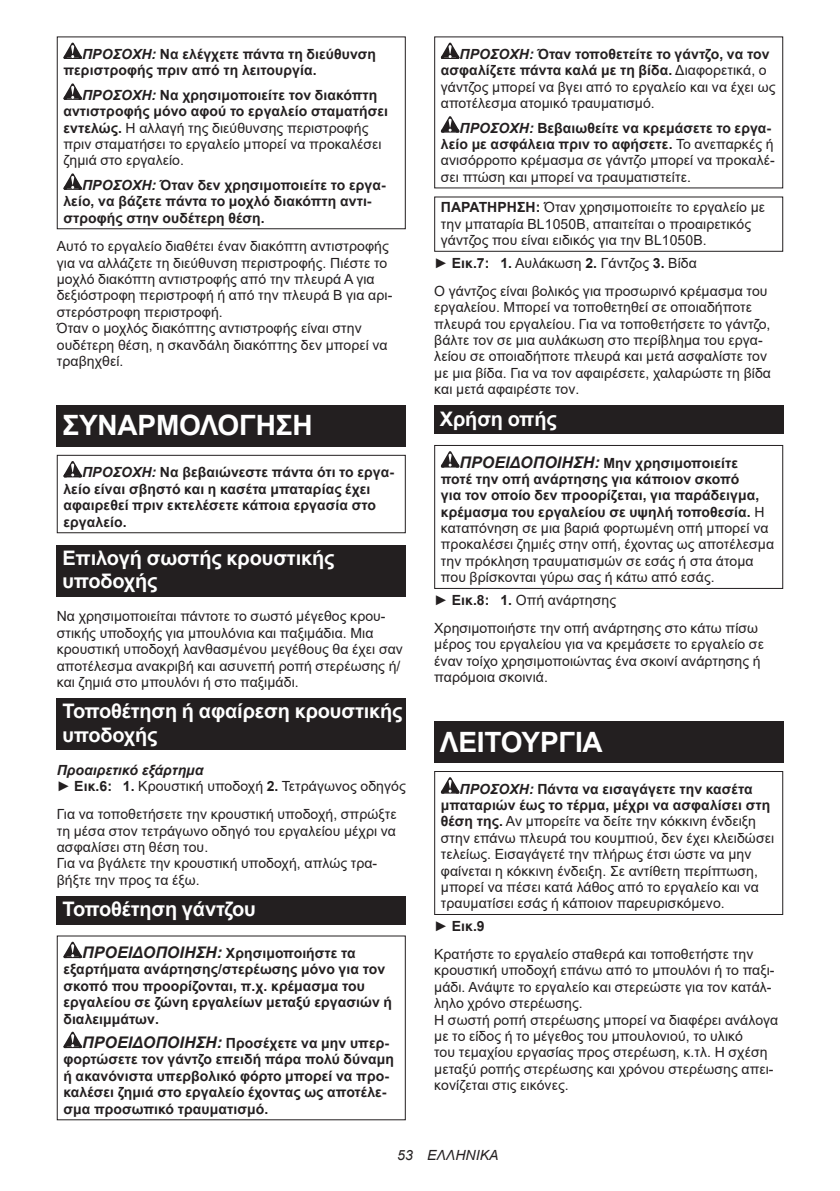
<style>
.page{position:relative;width:840px;height:1191px;background:#fff}
.page>*{position:absolute;margin:0;border:0;box-sizing:border-box;transform-origin:0 0}
.t1{font:700 28px "Arial";letter-spacing:-.01em;color:#fff}
.t2{font:700 20px/23.4px "Arial";letter-spacing:-.01em;color:#fff}
.t3{font:14px/16.4px "Arial";letter-spacing:.005em;color:#231f20}
.t4{font:700 14px/16.4px "Arial";letter-spacing:.005em;color:#231f20}
.t5{font:italic 14px "Arial";letter-spacing:.005em;color:#231f20}
.s1{font-style:italic}
.s2{font-weight:700;font-style:italic}
.s3{font-weight:700}
.s4{font-style:italic;font-size:16px}
.s5{font-weight:700;font-style:italic;font-size:16px}
</style>
<div class="page">
<svg style="left:63px;top:43px;width:19px;height:16px"></svg>
<svg style="left:63px;top:83px;width:19px;height:17px"></svg>
<svg style="left:63px;top:173px;width:19px;height:17px"></svg>
<div style="left:57px;top:36px;width:348px;height:193px;border:1px solid #231f20"></div>
<div style="left:57px;top:406px;width:348px;height:41px;background:#231f20"></div>
<svg style="left:63px;top:461px;width:19px;height:16px"></svg>
<div style="left:57px;top:455px;width:348px;height:78px;border:1px solid #231f20"></div>
<div style="left:57px;top:544px;width:348px;height:52px;background:#231f20"></div>
<div style="left:57px;top:698px;width:348px;height:52px;background:#231f20"></div>
<div style="left:57px;top:896px;width:348px;height:28px;background:#231f20"></div>
<svg style="left:63px;top:941px;width:19px;height:17px"></svg>
<svg style="left:63px;top:1031px;width:19px;height:17px"></svg>
<svg style="left:440px;top:43px;width:19px;height:16px"></svg>
<svg style="left:440px;top:116px;width:19px;height:17px"></svg>
<div style="left:434px;top:196px;width:348px;height:56px;border:1px solid #231f20"></div>
<div style="left:434px;top:405px;width:348px;height:29px;background:#231f20"></div>
<svg style="left:440px;top:451px;width:19px;height:16px"></svg>
<div style="left:434px;top:445px;width:348px;height:144px;border:1px solid #231f20"></div>
<div style="left:434px;top:722px;width:348px;height:41px;background:#231f20"></div>
<svg style="left:440px;top:777px;width:19px;height:16px"></svg>
<div style="left:434px;top:771px;width:348px;height:144px;border:1px solid #231f20"></div>
<p class="t4" style="left:63px;top:46px;width:314px;text-indent:19px"><span class="s1">ΠΡΟΣΟΧΗ:</span> Να ελέγχετε πάντα τη διεύθυνση περιστροφής πριν από τη λειτουργία.</p>
<p class="t3" style="left:63px;top:87px;width:326px;text-indent:19px"><span class="s2">ΠΡΟΣΟΧΗ:</span> <span class="s3">Να χρησιμοποιείτε τον διακόπτη αντιστροφής μόνο αφού το εργαλείο σταματήσει εντελώς.</span> Η αλλαγή της διεύθυνσης περιστροφής πριν σταματήσει το εργαλείο μπορεί να προκαλέσει ζημιά στο εργαλείο.</p>
<p class="t4" style="left:63px;top:177px;width:323px;text-indent:19px"><span class="s1">ΠΡΟΣΟΧΗ:</span> Όταν δεν χρησιμοποιείτε το εργα&shy;λείο, να βάζετε πάντα το μοχλό διακόπτη αντι&shy;στροφής στην ουδέτερη θέση.</p>
<p class="t3" style="left:57px;top:238px;width:337px">Αυτό το εργαλείο διαθέτει έναν διακόπτη αντιστροφής για να αλλάζετε τη διεύθυνση περιστροφής. Πιέστε το μοχλό διακόπτη αντιστροφής από την πλευρά Α για δεξιόστροφη περιστροφή ή από την πλευρά Β για αρι&shy;στερόστροφη περιστροφή.<br>Όταν ο μοχλός διακόπτης αντιστροφής είναι στην ουδέτερη θέση, η σκανδάλη διακόπτης δεν μπορεί να τραβηχθεί.</p>
<h1 class="t1" style="left:62px;top:406px;width:251px">ΣΥΝΑΡΜΟΛΟΓΗΣΗ</h1>
<p class="t4" style="left:63px;top:464px;width:332px;text-indent:19px"><span class="s1">ΠΡΟΣΟΧΗ:</span> Να βεβαιώνεστε πάντα ότι το εργα&shy;λείο είναι σβηστό και η κασέτα μπαταρίας έχει αφαιρεθεί πριν εκτελέσετε κάποια εργασία στο εργαλείο.</p>
<h2 class="t2" style="left:62px;top:546px;width:273px">Επιλογή σωστής κρουστικής υποδοχής</h2>
<p class="t3" style="left:57px;top:608px;width:347px">Να χρησιμοποιείται πάντοτε το σωστό μέγεθος κρου&shy;στικής υποδοχής για μπουλόνια και παξιμάδια. Μια κρουστική υποδοχή λανθασμένου μεγέθους θα έχει σαν αποτέλεσμα ανακριβή και ασυνεπή ροπή στερέωσης ή/ και ζημιά στο μπουλόνι ή στο παξιμάδι.</p>
<h2 class="t2" style="left:62px;top:700px;width:341px">Τοποθέτηση ή αφαίρεση κρουστικής υποδοχής</h2>
<p class="t3" style="left:57px;top:762px;width:350px"><span class="s2">Προαιρετικό εξάρτημα<br></span>► <span class="s3">Εικ.6: 1.</span> Κρουστική υποδοχή <span class="s3">2.</span> Τετράγωνος οδηγός</p>
<p class="t3" style="left:57px;top:806px;width:341px">Για να τοποθετήσετε την κρουστική υποδοχή, σπρώξτε τη μέσα στον τετράγωνο οδηγό του εργαλείου μέχρι να ασφαλίσει στη θέση του.<br>Για να βγάλετε την κρουστική υποδοχή, απλώς τρα&shy;βήξτε την προς τα έξω.</p>
<h2 class="t2" style="left:62px;top:897px;width:195px">Τοποθέτηση γάντζου</h2>
<p class="t4" style="left:63px;top:945px;width:330px;text-indent:19px"><span class="s4">ΠΡΟΕΙΔΟΠΟΙΗΣΗ:</span> Χρησιμοποιήστε τα εξαρτήματα ανάρτησης/στερέωσης μόνο για τον σκοπό που προορίζονται, π.χ. κρέμασμα του εργαλείου σε ζώνη εργαλείων μεταξύ εργασιών ή διαλειμμάτων.</p>
<p class="t4" style="left:63px;top:1035px;width:332px;text-indent:19px"><span class="s4">ΠΡΟΕΙΔΟΠΟΙΗΣΗ:</span> Προσέχετε να μην υπερ&shy;φορτώσετε τον γάντζο επειδή πάρα πολύ δύναμη ή ακανόνιστα υπερβολικό φόρτο μπορεί να προ&shy;καλέσει ζημιά στο εργαλείο έχοντας ως αποτέλε&shy;σμα προσωπικό τραυματισμό.</p>
<p class="t3" style="left:440px;top:46px;width:336px;text-indent:19px"><span class="s2">ΠΡΟΣΟΧΗ:</span> <span class="s3">Όταν τοποθετείτε το γάντζο, να τον ασφαλίζετε πάντα καλά με τη βίδα.</span> Διαφορετικά, ο γάντζος μπορεί να βγει από το εργαλείο και να έχει ως αποτέλεσμα ατομικό τραυματισμό.</p>
<p class="t3" style="left:440px;top:119px;width:335px;text-indent:19px"><span class="s2">ΠΡΟΣΟΧΗ:</span> <span class="s3">Βεβαιωθείτε να κρεμάσετε το εργα&shy;λείο με ασφάλεια πριν το αφήσετε.</span> Το ανεπαρκές ή ανισόρροπο κρέμασμα σε γάντζο μπορεί να προκαλέ&shy;σει πτώση και μπορεί να τραυματιστείτε.</p>
<p class="t3" style="left:440px;top:199px;width:325px"><span class="s3">ΠΑΡΑΤΗΡΗΣΗ:</span> Όταν χρησιμοποιείτε το εργαλείο με την μπαταρία BL1050B, απαιτείται ο προαιρετικός γάντζος που είναι ειδικός για την BL1050B.</p>
<p class="t3" style="left:434px;top:249px;width:335px;line-height:27.8px">► <span class="s3">Εικ.7: 1.</span> Αυλάκωση <span class="s3">2.</span> Γάντζος <span class="s3">3.</span> Βίδα<br>Ο γάντζος είναι βολικός για προσωρινό κρέμασμα του</p>
<p class="t3" style="left:434px;top:299px;width:338px">εργαλείου. Μπορεί να τοποθετηθεί σε οποιαδήποτε πλευρά του εργαλείου. Για να τοποθετήσετε το γάντζο, βάλτε τον σε μια αυλάκωση στο περίβλημα του εργα&shy;λείου σε οποιαδήποτε πλευρά και μετά ασφαλίστε τον με μια βίδα. Για να τον αφαιρέσετε, χαλαρώστε τη βίδα και μετά αφαιρέστε τον.</p>
<h2 class="t2" style="left:439px;top:407px;width:118px">Χρήση οπής</h2>
<p class="t3" style="left:440px;top:454px;width:334px;text-indent:19px"><span class="s5">ΠΡΟΕΙΔΟΠΟΙΗΣΗ:</span> <span class="s3">Μην χρησιμοποιείτε<br>ποτέ την οπή ανάρτησης για κάποιον σκοπό<br>για τον οποίο δεν προορίζεται, για παράδειγμα, κρέμασμα του εργαλείου σε υψηλή τοποθεσία.</span> Η καταπόνηση σε μια βαριά φορτωμένη οπή μπορεί να προκαλέσει ζημιές στην οπή, έχοντας ως αποτέλεσμα την πρόκληση τραυματισμών σε εσάς ή στα άτομα που βρίσκονται γύρω σας ή κάτω από εσάς.</p>
<p class="t3" style="left:434px;top:586px;width:325px;line-height:27.8px">► <span class="s3">Εικ.8: 1.</span> Οπή ανάρτησης<br>Χρησιμοποιήστε την οπή ανάρτησης στο κάτω πίσω</p>
<p class="t3" style="left:434px;top:636px;width:331px">μέρος του εργαλείου για να κρεμάσετε το εργαλείο σε έναν τοίχο χρησιμοποιώντας ένα σκοινί ανάρτησης ή παρόμοια σκοινιά.</p>
<h1 class="t1" style="left:439px;top:722px;width:164px">ΛΕΙΤΟΥΡΓΙΑ</h1>
<p class="t3" style="left:440px;top:780px;width:334px;text-indent:19px"><span class="s2">ΠΡΟΣΟΧΗ:</span> <span class="s3">Πάντα να εισαγάγετε την κασέτα μπαταριών έως το τέρμα, μέχρι να ασφαλίσει στη θέση της.</span> Αν μπορείτε να δείτε την κόκκινη ένδειξη στην επάνω πλευρά του κουμπιού, δεν έχει κλειδώσει τελείως. Εισαγάγετέ την πλήρως έτσι ώστε να μην φαίνεται η κόκκινη ένδειξη. Σε αντίθετη περίπτωση, μπορεί να πέσει κατά λάθος από το εργαλείο και να τραυματίσει εσάς ή κάποιον παρευρισκόμενο.</p>
<p class="t3" style="left:434px;top:912px;width:320px;line-height:27.8px">► <span class="s3">Εικ.9<br></span>Κρατήστε το εργαλείο σταθερά και τοποθετήστε την</p>
<p class="t3" style="left:434px;top:962px;width:345px">κρουστική υποδοχή επάνω από το μπουλόνι ή το παξι&shy;μάδι. Ανάψτε το εργαλείο και στερεώστε για τον κατάλ&shy;ληλο χρόνο στερέωσης.<br>Η σωστή ροπή στερέωσης μπορεί να διαφέρει ανάλογα με το είδος ή το μέγεθος του μπουλονιού, το υλικό<br>του τεμαχίου εργασίας προς στερέωση, κ.τλ. Η σχέση μεταξύ ροπής στερέωσης και χρόνου στερέωσης απει&shy;κονίζεται στις εικόνες.</p>
<p class="t5" style="left:397px;top:1146px;width:103px">53 ΕΛΛΗΝΙΚΑ</p>
</div>
